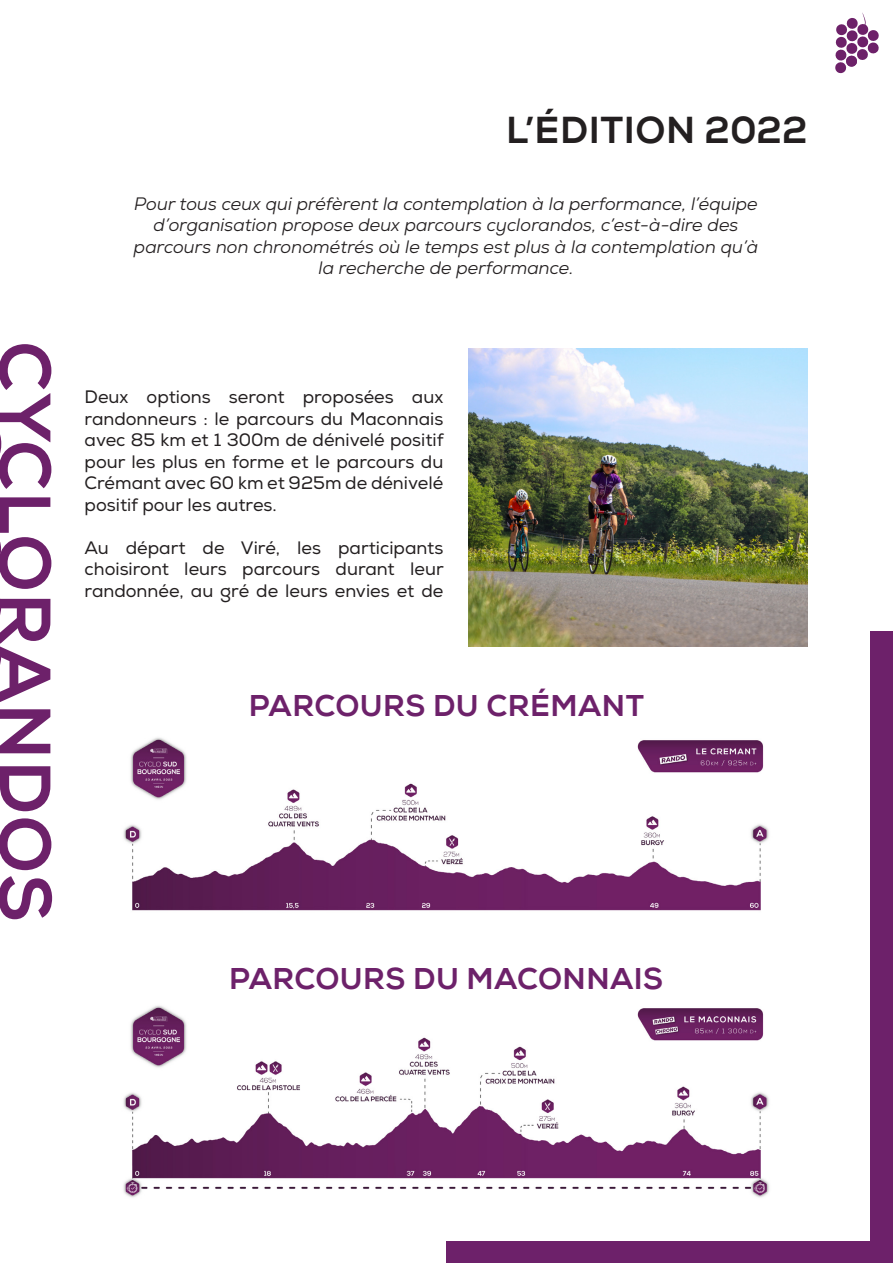
<style>
.page{position:relative;width:893px;height:1263px;background:#fff}
.page>*{position:absolute;margin:0;border:0;box-sizing:border-box;transform-origin:0 0}
.t1{font:800 72px "Nexa";letter-spacing:.015em;color:#6d216a}
.t2{font:800 37.5px "Nexa";letter-spacing:.015em;color:#231f20}
.t3{font:800 30px "Nexa";letter-spacing:.015em;color:#6d216a}
.t4{font:18px/21.6px "Nexa";color:#231f20;text-align:justify}
.t5{font:italic 18px/21.6px "Nexa";color:#231f20;text-align:center}
</style>
<div class="page">
<svg style="left:835px;top:12px;width:44px;height:61px"></svg>
<img style="left:123px;top:1005px;width:646px;height:193px">
<img style="left:123px;top:737px;width:646px;height:174px">
<img style="left:469px;top:349px;width:339px;height:297px">
<div style="left:871px;top:631px;width:22px;height:632px;background:#6d216a"></div>
<div style="left:446px;top:1242px;width:425px;height:21px;background:#6d216a"></div>
<p class="t1" style="left:69px;top:341px;width:582px;rotate:90deg">CYCLORANDOS</p>
<p class="t2" style="left:506px;top:107px;width:303px">L’ÉDITION 2022</p>
<p class="t5" style="left:134px;top:193px;width:626px">Pour tous ceux qui préfèrent la contemplation à la performance, l’équipe d’organisation propose deux parcours cyclorandos, c’est-à-dire des parcours non chronométrés où le temps est plus à la contemplation qu’à la recherche de performance.</p>
<p class="t4" style="left:85px;top:386px;width:361px">Deux options seront proposées aux randonneurs : le parcours du Maconnais avec 85 km et 1 300m de dénivelé positif pour les plus en forme et le parcours du Crémant avec 60 km et 925m de dénivelé positif pour les autres.</p>
<p class="t4" style="left:85px;top:537px;width:361px">Au départ de Viré, les participants choisiront leurs parcours durant leur randonnée, au gré de leurs envies et de</p>
<p class="t3" style="left:249px;top:687px;width:397px">PARCOURS DU CRÉMANT</p>
<p class="t3" style="left:229px;top:960px;width:436px">PARCOURS DU MACONNAIS</p>
</div>
